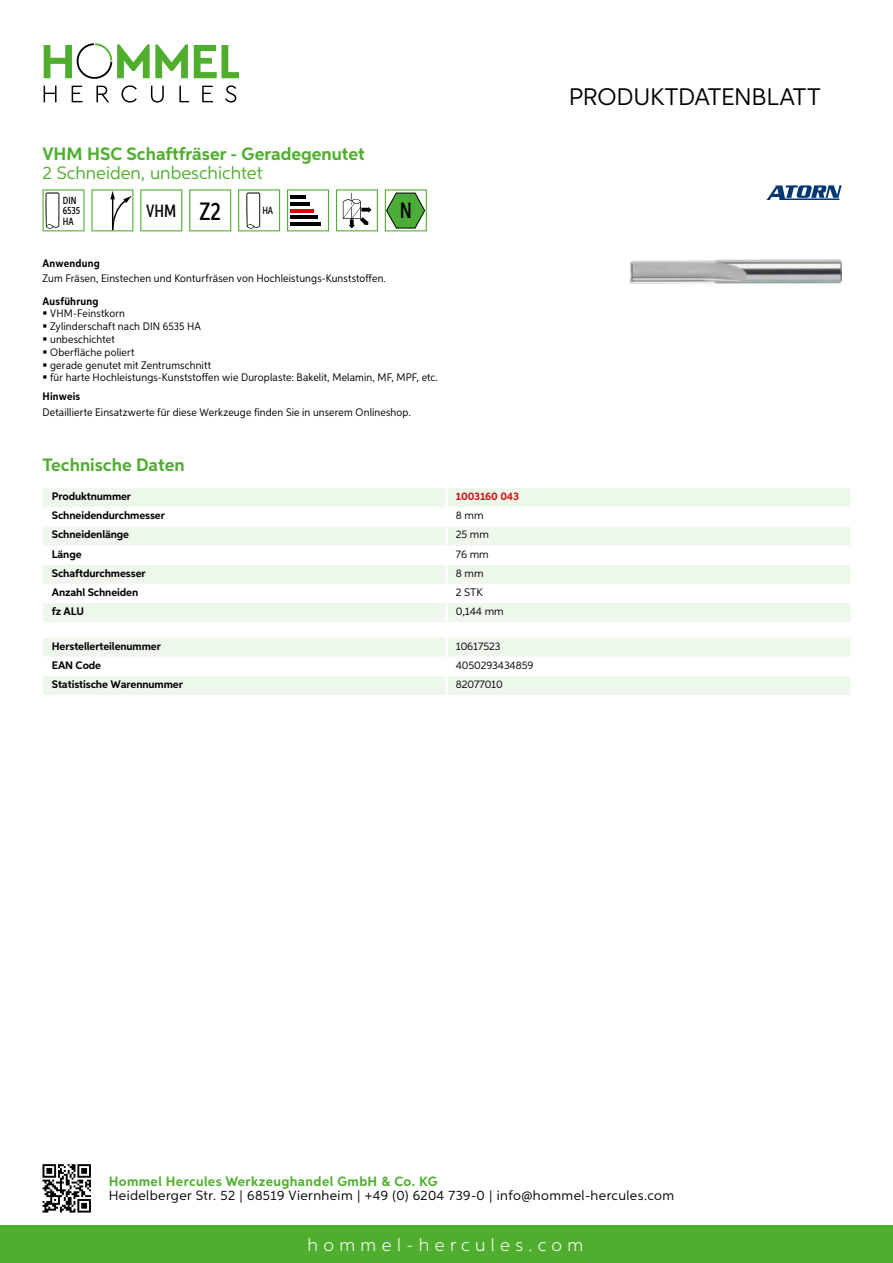
<style>
.page{position:relative;width:893px;height:1263px;background:#fff}
.page>*{position:absolute;margin:0;border:0;box-sizing:border-box;transform-origin:0 0}
.t1{font:24px "Aspira";letter-spacing:-.01em;color:#000}
.t2{font:500 22.2px "Aspira XX Nar";color:#000}
.t3{font:700 18px "Aspira";color:#50ae2f}
.t4{font:18px "Aspira";color:#50ae2f}
.t5{font:300 18px "Aspira";letter-spacing:.3em;color:#fff}
.t6{font:500 17.85px "Aspira XX Nar";color:#000}
.t7{font:13.5px "Aspira";letter-spacing:.03em;color:#000}
.t8{font:700 13.5px "Aspira";letter-spacing:.03em;color:#50ae2f}
.t9{font:10.95px/12.8px "Aspira Nar";letter-spacing:.015em;color:#000}
.t10{font:700 10.95px "Aspira";letter-spacing:-.01em;color:#000}
.t11{font:10.95px "Aspira";letter-spacing:-.01em;color:#000}
.t12{font:700 10.95px "Aspira Nar";letter-spacing:.02em;color:#000}
.t13{font:700 10.95px "Aspira";letter-spacing:-.01em;color:#cd1013}
.t14{font:500 10.35px/10.4px "Aspira XX Nar";color:#000}
.s1{font-size:25.2px}
</style>
<div class="page">
<div style="left:0;top:1226px;width:893px;height:37px;background:#50ae2f"></div>
<svg style="left:43px;top:1164px;width:48px;height:48px"></svg>
<svg style="left:194px;top:45px;width:45px;height:33px"></svg>
<svg style="left:44px;top:43px;width:144px;height:36px"></svg>
<svg style="left:44px;top:86px;width:13px;height:16px"></svg>
<svg style="left:72px;top:86px;width:10px;height:16px"></svg>
<svg style="left:96px;top:86px;width:13px;height:16px"></svg>
<svg style="left:121px;top:85px;width:16px;height:18px"></svg>
<svg style="left:151px;top:86px;width:13px;height:17px"></svg>
<svg style="left:179px;top:86px;width:10px;height:16px"></svg>
<svg style="left:202px;top:86px;width:11px;height:16px"></svg>
<svg style="left:225px;top:85px;width:11px;height:18px"></svg>
<div style="left:43px;top:488px;width:807px;height:134px;background:#eef7eb"></div>
<svg style="left:43px;top:507px;width:807px;height:96px"></svg>
<hr style="left:445px;top:488px;width:3px;height:19px;background:#fff">
<hr style="left:445px;top:507px;width:3px;height:19px;background:#fff">
<hr style="left:445px;top:526px;width:3px;height:20px;background:#fff">
<hr style="left:445px;top:546px;width:3px;height:19px;background:#fff">
<hr style="left:445px;top:565px;width:3px;height:19px;background:#fff">
<hr style="left:445px;top:584px;width:3px;height:19px;background:#fff">
<hr style="left:445px;top:603px;width:3px;height:19px;background:#fff">
<svg style="left:43px;top:638px;width:807px;height:57px"></svg>
<hr style="left:445px;top:676px;width:3px;height:19px;background:#fff">
<svg style="left:43px;top:189px;width:42px;height:42px"></svg>
<svg style="left:91px;top:189px;width:42px;height:42px"></svg>
<svg style="left:140px;top:189px;width:42px;height:42px"></svg>
<svg style="left:189px;top:189px;width:42px;height:42px"></svg>
<svg style="left:238px;top:189px;width:42px;height:42px"></svg>
<svg style="left:287px;top:189px;width:42px;height:42px"></svg>
<hr style="left:290px;top:196px;width:16px;height:3px;background:#000">
<hr style="left:290px;top:202px;width:20px;height:4px;background:#000">
<hr style="left:290px;top:209px;width:24px;height:3px;background:#e3000b">
<hr style="left:290px;top:216px;width:27px;height:3px;background:#000">
<hr style="left:290px;top:222px;width:31px;height:4px;background:#000">
<svg style="left:336px;top:189px;width:42px;height:42px"></svg>
<svg style="left:385px;top:189px;width:42px;height:42px"></svg>
<img style="left:629px;top:259px;width:213px;height:24px">
<svg style="left:766px;top:185px;width:76px;height:15px"></svg>
<h3 class="t3" style="left:43px;top:142px;width:324px">VHM HSC Schaftfräser - Geradegenutet</h3>
<h3 class="t4" style="left:43px;top:162px;width:222px">2 Schneiden, unbeschichtet</h3>
<p class="t14" style="left:63px;top:195px;width:19px">DIN<br>6535<br>HA</p>
<h3 class="t6" style="left:146px;top:200px;width:76px">VHM <span class="s1">Z2</span></h3>
<p class="t14" style="left:262px;top:205px;width:12px">HA</p>
<h2 class="t2" style="left:400px;top:197px;width:14px">N</h2>
<p class="t12" style="left:43px;top:257px;width:59px">Anwendung</p>
<p class="t9" style="left:43px;top:272px;width:345px">Zum Fräsen, Einstechen und Konturfräsen von Hochleistungs-Kunststoffen.</p>
<p class="t12" style="left:43px;top:294px;width:58px">Ausführung</p>
<p class="t9" style="left:50px;top:307px;width:389px">VHM-Feinstkorn<br>Zylinderschaft nach DIN 6535 HA<br>unbeschichtet<br>Oberfläche poliert<br>gerade genutet mit Zentrumschnitt<br>für harte Hochleistungs-Kunststoffen wie Duroplaste: Bakelit, Melamin, MF, MPF, etc.</p>
<p class="t12" style="left:43px;top:390px;width:39px">Hinweis</p>
<p class="t9" style="left:43px;top:405px;width:370px">Detaillierte Einsatzwerte für diese Werkzeuge finden Sie in unserem Onlineshop.</p>
<h3 class="t3" style="left:43px;top:454px;width:144px">Technische Daten</h3>
<p class="t10" style="left:52px;top:490px;width:81px">Produktnummer</p>
<p class="t13" style="left:456px;top:490px;width:65px">1003160 043</p>
<p class="t10" style="left:52px;top:509px;width:115px">Schneidendurchmesser</p>
<p class="t11" style="left:456px;top:509px;width:29px">8 mm</p>
<p class="t10" style="left:52px;top:528px;width:79px">Schneidenlänge</p>
<p class="t11" style="left:456px;top:528px;width:35px">25 mm</p>
<p class="t10" style="left:52px;top:547px;width:31px">Länge</p>
<p class="t11" style="left:456px;top:547px;width:34px">76 mm</p>
<p class="t10" style="left:52px;top:566px;width:95px">Schaftdurchmesser</p>
<p class="t11" style="left:456px;top:566px;width:29px">8 mm</p>
<p class="t10" style="left:52px;top:585px;width:88px">Anzahl Schneiden</p>
<p class="t11" style="left:456px;top:585px;width:22px">2 STK</p>
<p class="t10" style="left:52px;top:604px;width:34px">fz ALU</p>
<p class="t11" style="left:456px;top:604px;width:49px">0,144 mm</p>
<p class="t10" style="left:52px;top:639px;width:111px">Herstellerteilenummer</p>
<p class="t11" style="left:456px;top:639px;width:46px">10617523</p>
<p class="t10" style="left:52px;top:658px;width:51px">EAN Code</p>
<p class="t11" style="left:456px;top:658px;width:79px">4050293434859</p>
<p class="t10" style="left:52px;top:677px;width:132px">Statistische Warennummer</p>
<p class="t11" style="left:456px;top:677px;width:49px">82077010</p>
<h1 class="t1" style="left:569px;top:82px;width:253px">Produktdatenblatt</h1>
<p class="t8" style="left:109px;top:1172px;width:330px">Hommel Hercules Werkzeughandel GmbH &amp; Co. KG</p>
<p class="t7" style="left:109px;top:1187px;width:567px">Heidelberger Str. 52 | 68519 Viernheim | +49 (0) 6204 739-0 | info@hommel-hercules.com</p>
<h3 class="t5" style="left:307px;top:1234px;width:277px">hommel-hercules.com</h3>
</div>
